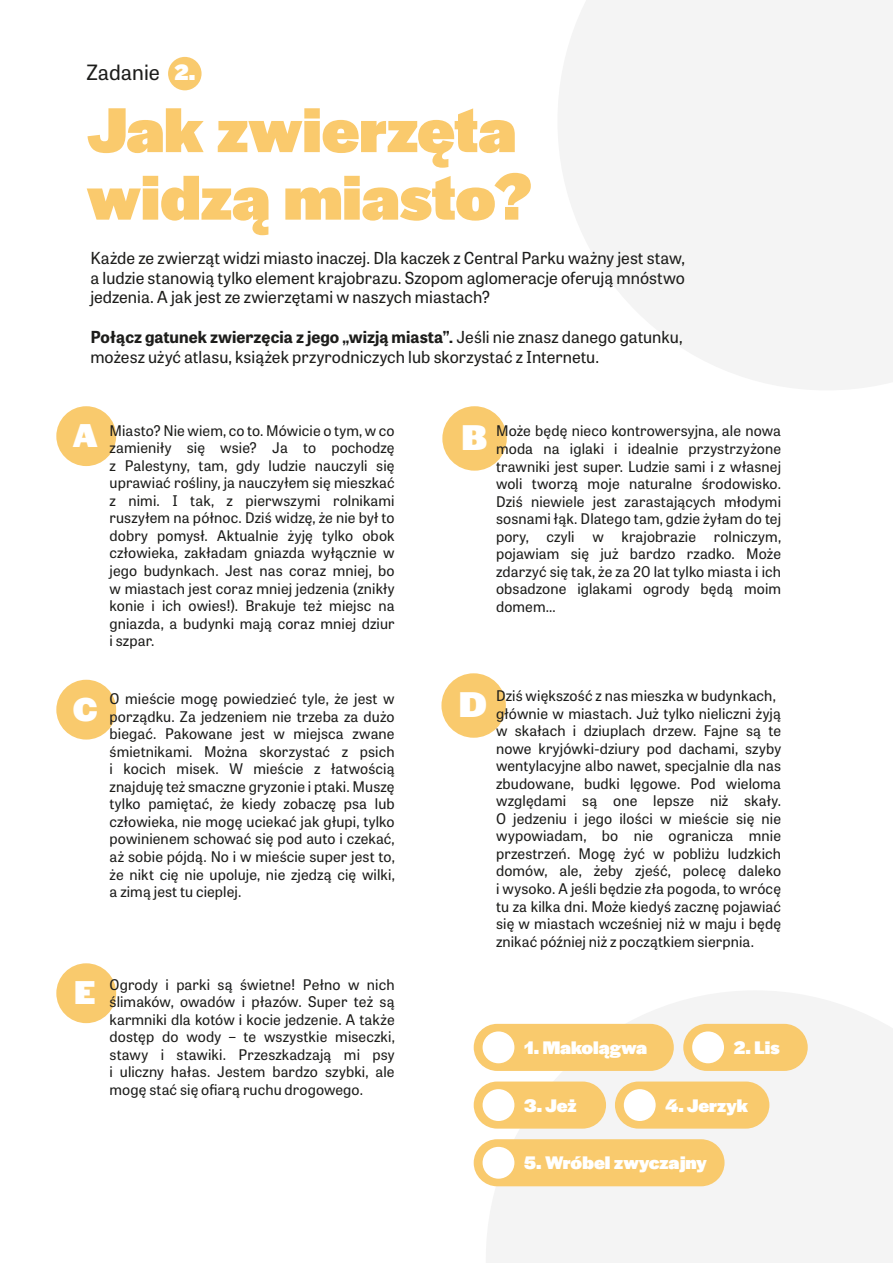
<style>
.page{position:relative;width:893px;height:1263px;background:#fff}
.page>*{position:absolute;margin:0;border:0;box-sizing:border-box;transform-origin:0 0}
.t1{font:66px/67.5px "Halyard Display VF";color:#faca6d}
.t2{font:37.35px "Halyard Display VF";color:#fff}
.t3{font:34.5px "Halyard Display VF";color:#fff}
.t4{font:21px "Tablet Gothic";color:#1d1d1b}
.t5{font:19.05px "Halyard Display VF";letter-spacing:-.005em;color:#fff}
.t6{font:16.5px/19.8px "Tablet Gothic";color:#1d1d1b;text-align:justify}
.t7{font:14.55px/17.5px "Tablet Gothic";letter-spacing:.01em;color:#1d1d1b;text-align:justify}
.s1{font-family:"Halyard Display VF";font-size:23.1px;color:#fff}
.s2{font-weight:700}
</style>
<div class="page">
<svg style="left:486px;top:991px;width:407px;height:272px;fill:#f4f4f4"></svg>
<svg style="left:558px;top:0;width:335px;height:390px;fill:#f4f4f4"></svg>
<div style="left:168px;top:57px;width:34px;height:33px;background:#f9ca6d;border-radius:50%"></div>
<div style="left:59px;top:408px;width:55px;height:56px;background:#f9ca6d;border-radius:50%"></div>
<div style="left:56px;top:406px;width:60px;height:60px;border:4px solid #f9ca6d;border-radius:50%"></div>
<div style="left:445px;top:408px;width:60px;height:60px;background:#f9ca6d;border-radius:50%"></div>
<div style="left:442px;top:406px;width:65px;height:65px;border:4px solid #f9ca6d;border-radius:50%"></div>
<div style="left:59px;top:682px;width:55px;height:55px;background:#f9ca6d;border-radius:50%"></div>
<div style="left:56px;top:680px;width:60px;height:59px;border:4px solid #f9ca6d;border-radius:50%"></div>
<div style="left:59px;top:965px;width:55px;height:56px;background:#f9ca6d;border-radius:50%"></div>
<div style="left:56px;top:963px;width:60px;height:60px;border:4px solid #f9ca6d;border-radius:50%"></div>
<div style="left:444px;top:675px;width:60px;height:60px;background:#f9ca6d;border-radius:50%"></div>
<div style="left:441px;top:673px;width:65px;height:65px;border:4px solid #f9ca6d;border-radius:50%"></div>
<div style="left:474px;top:1024px;width:200px;height:47px;background:#f9ca6d;border-radius:24px"></div>
<div style="left:483px;top:1031px;width:31px;height:32px;background:#fff;border-radius:50%"></div>
<div style="left:683px;top:1024px;width:125px;height:47px;background:#f9ca6d;border-radius:24px"></div>
<div style="left:692px;top:1031px;width:32px;height:32px;background:#fff;border-radius:50%"></div>
<div style="left:474px;top:1081px;width:132px;height:47px;background:#f9ca6d;border-radius:24px"></div>
<div style="left:483px;top:1089px;width:31px;height:32px;background:#fff;border-radius:50%"></div>
<div style="left:615px;top:1081px;width:154px;height:47px;background:#f9ca6d;border-radius:24px"></div>
<div style="left:624px;top:1089px;width:32px;height:32px;background:#fff;border-radius:50%"></div>
<div style="left:474px;top:1139px;width:250px;height:47px;background:#f9ca6d;border-radius:24px"></div>
<div style="left:483px;top:1147px;width:31px;height:32px;background:#fff;border-radius:50%"></div>
<h3 class="t4" style="left:86px;top:58px;width:111px">Zadanie <span class="s1">2.</span></h3>
<h1 class="t1" style="left:87px;top:93px;width:447px">Jak zwierzęta widzą miasto?</h1>
<p class="t6" style="left:90px;top:247px;width:596px">Każde ze zwierząt widzi miasto inaczej. Dla kaczek z Central Parku ważny jest staw, a ludzie stanowią tylko element krajobrazu. Szopom aglomeracje oferują mnóstwo jedzenia. A jak jest ze zwierzętami w naszych miastach?</p>
<p class="t6" style="left:90px;top:326px;width:594px"><span class="s2">Połącz gatunek zwierzęcia z jego „wizją miasta”.</span> Jeśli nie znasz danego gatunku, możesz użyć atlasu, książek przyrodniczych lub skorzystać z Internetu.</p>
<h3 class="t3" style="left:73px;top:411px;width:26px">A</h3>
<p class="t7" style="left:110px;top:421px;width:287px">Miasto? Nie wiem, co to. Mówicie o tym, w co zamieniły się wsie? Ja to pochodzę z Palestyny, tam, gdy ludzie nauczyli się uprawiać rośliny, ja nauczyłem się mieszkać z nimi. I tak, z pierwszymi rolnikami ruszyłem na północ. Dziś widzę, że nie był to dobry pomysł. Aktualnie żyję tylko obok człowieka, zakładam gniazda wyłącznie w jego budynkach. Jest nas coraz mniej, bo w miastach jest coraz mniej jedzenia (znikły konie i ich owies!). Brakuje też miejsc na gniazda, a budynki mają coraz mniej dziur i szpar.</p>
<h2 class="t2" style="left:462px;top:411px;width:27px">B</h2>
<p class="t7" style="left:496px;top:422px;width:287px">Może będę nieco kontrowersyjna, ale nowa moda na iglaki i idealnie przystrzyżone trawniki jest super. Ludzie sami i z własnej woli tworzą moje naturalne środowisko.<br>Dziś niewiele jest zarastających młodymi sosnami łąk. Dlatego tam, gdzie żyłam do tej pory, czyli w krajobrazie rolniczym, pojawiam się już bardzo rzadko. Może zdarzyć się tak, że za 20 lat tylko miasta i ich obsadzone iglakami ogrody będą moim domem…</p>
<h3 class="t3" style="left:73px;top:685px;width:26px">C</h3>
<p class="t7" style="left:110px;top:689px;width:287px">O mieście mogę powiedzieć tyle, że jest w porządku. Za jedzeniem nie trzeba za dużo biegać. Pakowane jest w miejsca zwane śmietnikami. Można skorzystać z psich i kocich misek. W mieście z łatwością znajduję też smaczne gryzonie i ptaki. Muszę tylko pamiętać, że kiedy zobaczę psa lub człowieka, nie mogę uciekać jak głupi, tylko powinienem schować się pod auto i czekać, aż sobie pójdą. No i w mieście super jest to, że nikt cię nie upoluje, nie zjedzą cię wilki, a zimą jest tu cieplej.</p>
<h3 class="t3" style="left:74px;top:968px;width:23px">E</h3>
<p class="t7" style="left:110px;top:975px;width:287px">Ogrody i parki są świetne! Pełno w nich ślimaków, owadów i płazów. Super też są karmniki dla kotów i kocie jedzenie. A także dostęp do wody – te wszystkie miseczki, stawy i stawiki. Przeszkadzają mi psy i uliczny hałas. Jestem bardzo szybki, ale mogę stać się ofiarą ruchu drogowego.</p>
<h2 class="t2" style="left:459px;top:678px;width:29px">D</h2>
<p class="t7" style="left:496px;top:686px;width:287px;text-align:left">Dziś większość z nas mieszka w budynkach, głównie w miastach. Już tylko nieliczni żyją w skałach i dziuplach drzew. Fajne są te nowe kryjówki-dziury pod dachami, szyby wentylacyjne albo nawet, specjalnie dla nas zbudowane, budki lęgowe. Pod wieloma względami są one lepsze niż skały.<br>O jedzeniu i jego ilości w mieście się nie wypowiadam, bo nie ogranicza mnie przestrzeń. Mogę żyć w pobliżu ludzkich domów, ale, żeby zjeść, polecę daleko i wysoko. A jeśli będzie zła pogoda, to wrócę tu za kilka dni. Może kiedyś zacznę pojawiać się w miastach wcześniej niż w maju i będę znikać później niż z początkiem sierpnia.</p>
<h3 class="t5" style="left:524px;top:1034px;width:124px">1. Makolągwa</h3>
<h3 class="t5" style="left:734px;top:1034px;width:47px">2. Lis</h3>
<h3 class="t5" style="left:524px;top:1092px;width:54px">3. Jeż</h3>
<h3 class="t5" style="left:665px;top:1092px;width:84px">4. Jerzyk</h3>
<h3 class="t5" style="left:524px;top:1149px;width:184px">5. Wróbel zwyczajny</h3>
</div>
